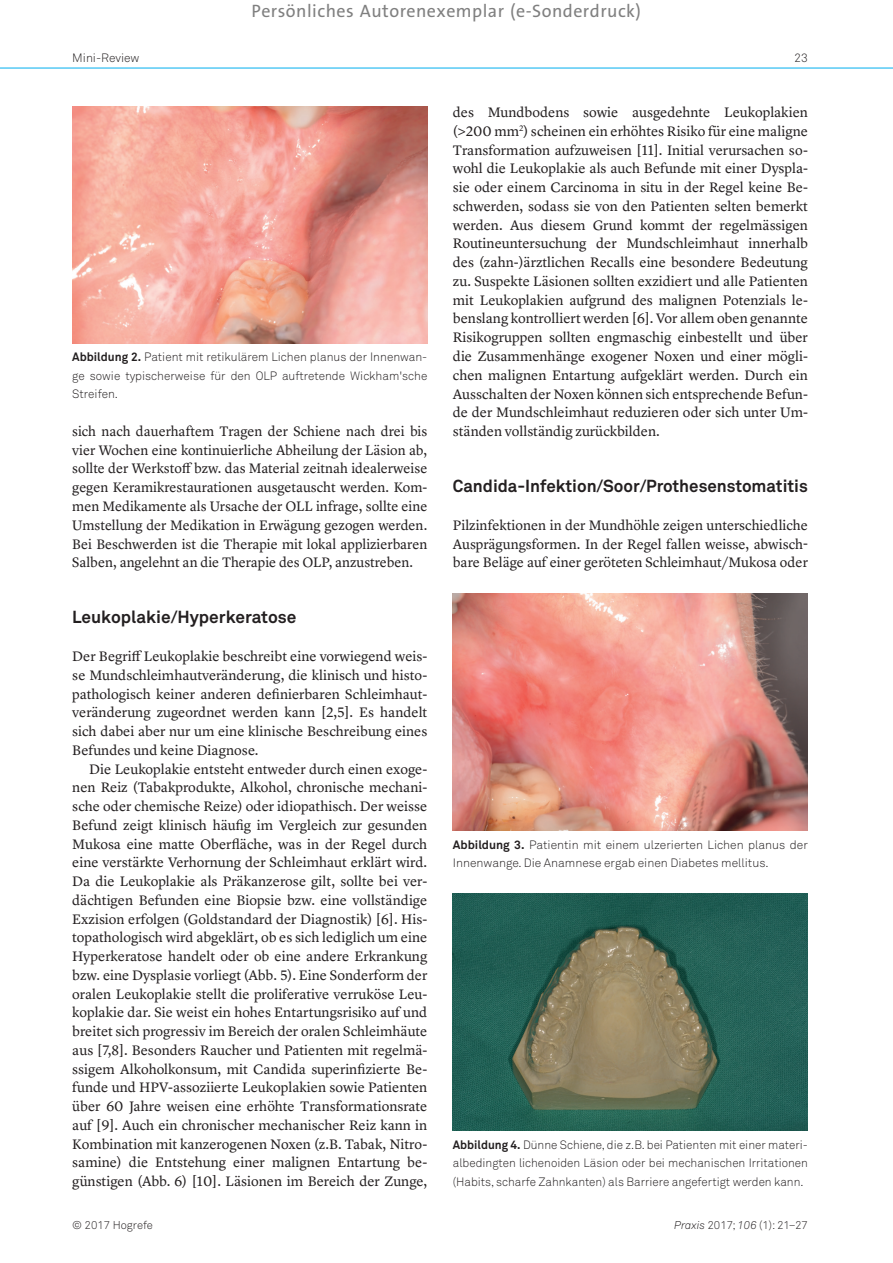
<style>
.page{position:relative;width:893px;height:1263px;background:#fff}
.page>*{position:absolute;margin:0;border:0;box-sizing:border-box;transform-origin:0 0}
.t1{font:18px "The Sans B5 Plain";letter-spacing:.025em;color:#7f7f7f}
.t2{font:700 17.25px "Akkurat Pro";color:#231f20}
.t3{font:14.25px/18.8px "Lyon Text";color:#231f20;text-align:justify}
.t4{font:300 12px/18.8px "Akkurat Pro";color:#231f20;text-align:justify}
.t5{font:300 11.25px "Akkurat Pro";color:#231f20}
.s1{font-weight:700}
.s2{font-style:italic}
</style>
<div class="page">
<hr style="left:0;top:68px;width:892px;height:1px;background:#00aeef">
<img style="left:72px;top:106px;width:355px;height:237px">
<img style="left:453px;top:594px;width:355px;height:237px">
<img style="left:453px;top:894px;width:355px;height:237px">
<p class="t1" style="left:251px;top:1px;width:391px">Persönliches Autorenexemplar (e-Sonderdruck)</p>
<p class="t4" style="left:72px;top:49px;width:69px">Mini-Review</p>
<p class="t4" style="left:794px;top:49px;width:15px">23</p>
<p class="t4" style="left:72px;top:347px;width:357px"><span class="s1">Abbildung 2.</span> Patient mit retikulärem Lichen planus der Innenwan&shy;ge sowie typischerweise für den OLP auftretende Wickham'sche Streifen.</p>
<p class="t3" style="left:72px;top:421px;width:357px">sich nach dauerhaftem Tragen der Schiene nach drei bis vier Wochen eine kontinuierliche Abheilung der Läsion ab, sollte der Werkstoff bzw. das Material zeitnah idealerweise gegen Keramikrestaurationen ausgetauscht werden. Kom&shy;men Medikamente als Ursache der OLL infrage, sollte eine Umstellung der Medikation in Erwägung gezogen werden.<br>Bei Beschwerden ist die Therapie mit lokal applizierbaren Salben, angelehnt an die Therapie des OLP, anzustreben.</p>
<p class="t2" style="left:72px;top:607px;width:226px">Leukoplakie/Hyperkeratose</p>
<p class="t3" style="left:72px;top:646px;width:357px">Der Begriff Leukoplakie beschreibt eine vorwiegend weis&shy;se Mundschleimhautveränderung, die klinisch und histo&shy;pathologisch keiner anderen definierbaren Schleimhaut&shy;veränderung zugeordnet werden kann [2,5]. Es handelt sich dabei aber nur um eine klinische Beschreibung eines Befundes und keine Diagnose.</p>
<p class="t3" style="left:72px;top:758px;width:357px;text-indent:17px">Die Leukoplakie entsteht entweder durch einen exoge&shy;nen Reiz (Tabakprodukte, Alkohol, chronische mechani&shy;sche oder chemische Reize) oder idiopathisch. Der weisse Befund zeigt klinisch häufig im Vergleich zur gesunden Mukosa eine matte Oberfläche, was in der Regel durch eine verstärkte Verhornung der Schleimhaut erklärt wird.<br>Da die Leukoplakie als Präkanzerose gilt, sollte bei ver&shy;dächtigen Befunden eine Biopsie bzw. eine vollständige Exzision erfolgen (Goldstandard der Diagnostik) [6]. His&shy;topathologisch wird abgeklärt, ob es sich lediglich um eine Hyperkeratose handelt oder ob eine andere Erkrankung bzw. eine Dysplasie vorliegt (Abb. 5). Eine Sonderform der oralen Leukoplakie stellt die proliferative verruköse Leu&shy;koplakie dar. Sie weist ein hohes Entartungsrisiko auf und breitet sich progressiv im Bereich der oralen Schleimhäute aus [7,8]. Besonders Raucher und Patienten mit regelmä&shy;ssigem Alkoholkonsum, mit Candida superinfizierte Be&shy;funde und HPV-assoziierte Leukoplakien sowie Patienten über 60 Jahre weisen eine erhöhte Transformationsrate auf [9]. Auch ein chronischer mechanischer Reiz kann in Kombination mit kanzerogenen Noxen (z.B. Tabak, Nitro&shy;samine) die Entstehung einer malignen Entartung be&shy;günstigen (Abb. 6) [10]. Läsionen im Bereich der Zunge,</p>
<p class="t3" style="left:453px;top:102px;width:357px">des Mundbodens sowie ausgedehnte Leukoplakien (&gt;200 mm<sup>2</sup>) scheinen ein erhöhtes Risiko für eine maligne Transformation aufzuweisen [11]. Initial verursachen so&shy;wohl die Leukoplakie als auch Befunde mit einer Dyspla&shy;sie oder einem Carcinoma in situ in der Regel keine Be&shy;schwerden, sodass sie von den Patienten selten bemerkt werden. Aus diesem Grund kommt der regelmässigen Routineuntersuchung der Mundschleimhaut innerhalb des (zahn-)ärztlichen Recalls eine besondere Bedeutung zu. Suspekte Läsionen sollten exzidiert und alle Patienten mit Leukoplakien aufgrund des malignen Potenzials le&shy;benslang kontrolliert werden [6]. Vor allem oben genannte Risikogruppen sollten engmaschig einbestellt und über die Zusammenhänge exogener Noxen und einer mögli&shy;chen malignen Entartung aufgeklärt werden. Durch ein Ausschalten der Noxen können sich entsprechende Befun&shy;de der Mundschleimhaut reduzieren oder sich unter Um&shy;ständen vollständig zurückbilden.</p>
<p class="t2" style="left:453px;top:475px;width:356px">Candida-Infektion/Soor/Prothesenstomatitis</p>
<p class="t3" style="left:453px;top:514px;width:357px">Pilzinfektionen in der Mundhöhle zeigen unterschiedliche Ausprägungsformen. In der Regel fallen weisse, abwisch&shy;bare Beläge auf einer geröteten Schleimhaut/Mukosa oder</p>
<p class="t4" style="left:453px;top:835px;width:357px"><span class="s1">Abbildung 3.</span> Patientin mit einem ulzerierten Lichen planus der<br>Innenwange. Die Anamnese ergab einen Diabetes mellitus.</p>
<p class="t4" style="left:453px;top:1135px;width:357px"><span class="s1">Abbildung 4.</span> Dünne Schiene, die z.B. bei Patienten mit einer materi&shy;albedingten lichenoiden Läsion oder bei mechanischen Irritationen (Habits, scharfe Zahnkanten) als Barriere angefertigt werden kann.</p>
<p class="t5" style="left:72px;top:1219px;width:82px">© 2017 Hogrefe</p>
<p class="t5" style="left:674px;top:1219px;width:135px"><span class="s2">Praxis</span> 2017; <span class="s2">106</span> (1): 21–27</p>
</div>
